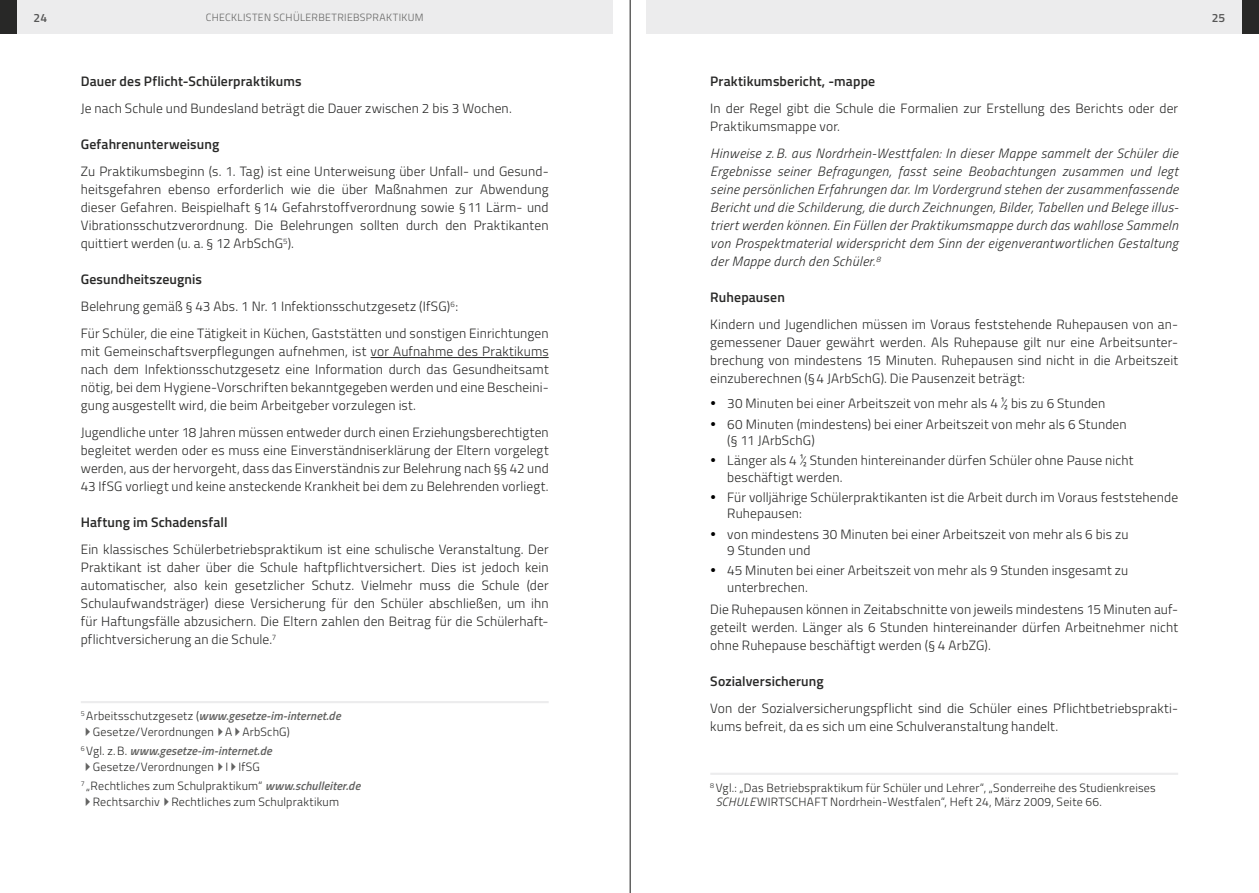
<style>
.page{position:relative;width:1259px;height:893px;background:#fff}
.page>*{position:absolute;margin:0;border:0;box-sizing:border-box;transform-origin:0 0}
.t1{font:600 13.8px "Titillium";letter-spacing:.01em;color:#282827}
.t2{font:300 13.5px/18px "Titillium";letter-spacing:.01em;color:#282827}
.t3{font:italic 300 13.5px/18px "Titillium";letter-spacing:.03em;color:#282827;text-align:justify}
.t4{font:300 12px/18.6px "Titillium";letter-spacing:.015em;color:#282827}
.t5{font:italic 600 12px "Titillium";letter-spacing:.015em;color:#636362}
.t6{font:600 12px "Titillium";color:#565656}
.t7{font:300 10.5px "Titillium";letter-spacing:.03em;color:#636362}
.s1{font-weight:300;font-style:normal;color:#282827}
.s2{color:#636362}
.s3{font-weight:600;font-style:italic;color:#636362}
.s4{font-style:italic}
</style>
<div class="page">
<hr style="left:370px;top:357px;width:179px;height:1px;background:#282827">
<hr style="left:81px;top:701px;width:468px;height:2px;background:#ececed">
<hr style="left:710px;top:773px;width:468px;height:2px;background:#ececed">
<div style="left:81px;top:0;width:531px;height:34px;background:#ececed"></div>
<div style="left:646px;top:0;width:532px;height:34px;background:#ececed"></div>
<div style="left:1178px;top:0;width:81px;height:34px;background:#ececed"></div>
<div style="left:0;top:0;width:81px;height:34px;background:#ececed"></div>
<div style="left:0;top:0;width:17px;height:34px;background:#282827"></div>
<div style="left:1242px;top:0;width:17px;height:34px;background:#282827"></div>
<hr style="left:629px;top:0;width:2px;height:893px;background:#636362">
<p class="t6" style="left:34px;top:8px;width:15px">24</p>
<p class="t7" style="left:206px;top:10px;width:219px">Checklisten Schülerbetriebspraktikum</p>
<p class="t6" style="left:1211px;top:8px;width:15px">25</p>
<p class="t1" style="left:81px;top:71px;width:222px">Dauer des Pflicht-Schülerpraktikums</p>
<p class="t2" style="left:81px;top:99px;width:432px">Je nach Schule und Bundesland beträgt die Dauer zwischen 2 bis 3 Wochen.</p>
<p class="t1" style="left:81px;top:134px;width:140px">Gefahrenunterweisung</p>
<p class="t2" style="left:81px;top:162px;width:469px;text-align:justify">Zu Praktikumsbeginn (s. 1. Tag) ist eine U nterweisung über U nfall- und Gesund&shy;heitsgefahren ebenso erforderlich wie die über Maßnahmen zur Abwendung dieser Gefahren. Beispielhaft §14 Gefahrstoffverordnung sowie §11 Lärm- und Vibrationsschutzverordnung. Die Belehrungen sollten durch den Praktikanten quittiert werden (u. a. § 12 ArbSchG<sup>5</sup>).</p>
<p class="t1" style="left:81px;top:269px;width:123px">Gesundheitszeugnis</p>
<p class="t2" style="left:81px;top:292px;width:469px;line-height:27px">Belehrung gemäß § 43 Abs. 1 N r. 1 I nfektionsschutzgesetz (IfSG)<sup>6</sup>:<br>Für Schüler, die eine Tätigkeit in Küchen, Gaststätten und sonstigen Einrichtungen</p>
<p class="t2" style="left:81px;top:342px;width:469px;text-align:justify">mit Gemeinschaftsverpflegungen aufnehmen, ist vor Aufnahme des Praktikums nach dem I nfektionsschutzgesetz eine I nformation durch das Gesundheitsamt nötig, bei dem Hygiene-Vorschriften bekanntgegeben werden und eine Bescheini&shy;gung ausgestellt wird, die beim Arbeitgeber vorzulegen ist.</p>
<p class="t2" style="left:81px;top:423px;width:469px;text-align:justify">Jugendliche unter 18 Jahren müssen entweder durch einen Erziehungsberechtigten begleitet werden oder es muss eine Einverständniserklärung der Eltern vorgelegt werden, aus der hervorgeht, dass das Einverständnis zur Belehrung nach §§ 42 und 43 IfSG vorliegt und keine ansteckende Krankheit bei dem zu Belehrenden vorliegt.</p>
<p class="t1" style="left:81px;top:512px;width:148px">Haftung im Schadensfall</p>
<p class="t2" style="left:81px;top:540px;width:469px;text-align:justify">Ein klassisches Schülerbetriebspraktikum ist eine schulische Veranstaltung. Der Praktikant ist daher über die Schule haftpflichtversichert. Dies ist jedoch kein automatischer, also kein gesetzlicher Schutz. Vielmehr muss die Schule (der Schulaufwandsträger) diese Versicherung für den Schüler abschließen, um ihn für Haftungsfälle abzusichern. Die Eltern zahlen den Beitrag für die Schülerhaft&shy;pflichtversicherung an die Schule.<sup>7</sup></p>
<p class="t5" style="left:81px;top:707px;width:261px"><sup>5</sup> <span class="s1">Arbeitsschutzgesetz (</span>www.gesetze-im-internet.de</p>
<p class="t4" style="left:81px;top:722px;width:210px"><span class="s2">✔</span>Gesetze/Verordnungen<span class="s2">✔</span>A<span class="s2">✔</span>ArbSchG)<br><sup>6</sup> Vgl. z. B . <span class="s3">www.gesetze-im-internet.de</span></p>
<p class="t4" style="left:81px;top:757px;width:281px"><span class="s2">✔</span>Gesetze/Verordnungen<span class="s2">✔</span>I<span class="s2">✔</span>IfSG<br><sup>7</sup> „Rechtliches zum Schulpraktikum“ <span class="s3">www.schulleiter.de</span></p>
<p class="t4" style="left:81px;top:792px;width:260px"><span class="s2">✔</span>Rechtsarchiv<span class="s2">✔</span>Rechtliches zum Schulpraktikum</p>
<p class="t1" style="left:710px;top:71px;width:166px">Praktikumsbericht, -mappe</p>
<p class="t2" style="left:710px;top:99px;width:469px">I n der Regel gibt die Schule die Formalien zur Erstellung des Berichts oder der<br>Praktikumsmappe vor.</p>
<p class="t3" style="left:710px;top:144px;width:469px">Hinweise z. B. aus Nordrhein-Westtfalen: In dieser Mappe sammelt der Schüler die Ergebnisse seiner Befragungen, fasst seine Beobachtungen zusammen und legt seine persönlichen Erfahrungen dar. Im Vordergrund stehen der zusammenfassende Bericht und die Schilderung, die durch Zeichnungen, Bilder, Tabellen und Belege illus&shy;triert werden können. Ein Füllen der Praktikumsmappe durch das wahllose Sammeln von Prospektmaterial widerspricht dem Sinn der eigenverantwortlichen Gestaltung der Mappe durch den Schüler.<sup>8</sup></p>
<p class="t1" style="left:710px;top:287px;width:76px">Ruhepausen</p>
<p class="t2" style="left:710px;top:315px;width:469px;text-align:justify">Kindern und Jugendlichen müssen im Voraus feststehende Ruhepausen von an&shy;gemessener Dauer gewährt werden. Als Ruhepause gilt nur eine Arbeitsunter&shy;brechung von mindestens 15 M inuten. Ruhepausen sind nicht in die Arbeitszeit einzuberechnen (§4 JArbSchG). Die Pausenzeit beträgt:</p>
<p class="t2" style="left:727px;top:393px;width:401px;line-height:20.4px">30 M inuten bei einer Arbeitszeit von mehr als 4 ½ bis zu 6 Stunden<br>60 M inuten (mindestens) bei einer Arbeitszeit von mehr als 6 Stunden</p>
<p class="t2" style="left:727px;top:429px;width:408px;line-height:20.4px">(§ 11 JArbSchG)<br>Länger als 4 ½ Stunden hintereinander dürfen Schüler ohne Pause nicht</p>
<p class="t2" style="left:727px;top:466px;width:452px;line-height:20.4px">beschäftigt werden.<br>Für volljährige Schülerpraktikanten ist die Arbeit durch im Voraus feststehende</p>
<p class="t2" style="left:727px;top:503px;width:403px;line-height:20.4px">Ruhepausen:<br>von mindestens 30 M inuten bei einer Arbeitszeit von mehr als 6 bis zu</p>
<p class="t2" style="left:727px;top:539px;width:402px;line-height:20.4px">9 Stunden und<br>45 M inuten bei einer Arbeitszeit von mehr als 9 Stunden insgesamt zu</p>
<p class="t2" style="left:710px;top:575px;width:469px;line-height:22.2px;text-indent:17px">unterbrechen.<br>Die Ruhepausen können in Zeitabschnitte von jeweils mindestens 15 M inuten auf-</p>
<p class="t2" style="left:710px;top:617px;width:469px">geteilt werden. Länger als 6 Stunden hintereinander dürfen Arbeitnehmer nicht ohne Ruhepause beschäftigt werden (§ 4 ArbZG).</p>
<p class="t1" style="left:710px;top:671px;width:115px">Sozialversicherung</p>
<p class="t2" style="left:710px;top:698px;width:469px">Von der Sozialversicherungspflicht sind die Schüler eines Pflichtbetriebsprakti&shy;kums befreit, da es sich um eine Schulveranstaltung handelt.</p>
<p class="t4" style="left:716px;top:780px;width:441px;line-height:14.4px;text-indent:-5px"><sup>8</sup> Vgl.: „Das Betriebspraktikum für Schüler und Lehrer“, „Sonderreihe des Studienkreises<br><span class="s4">SCHULE</span>WIRTS</p>
<p class="t4" style="left:792px;top:792px;width:311px">CHAFT N ordrhein-Westfalen“, H eft 24, März 2009, Seite 66.</p>
</div>
